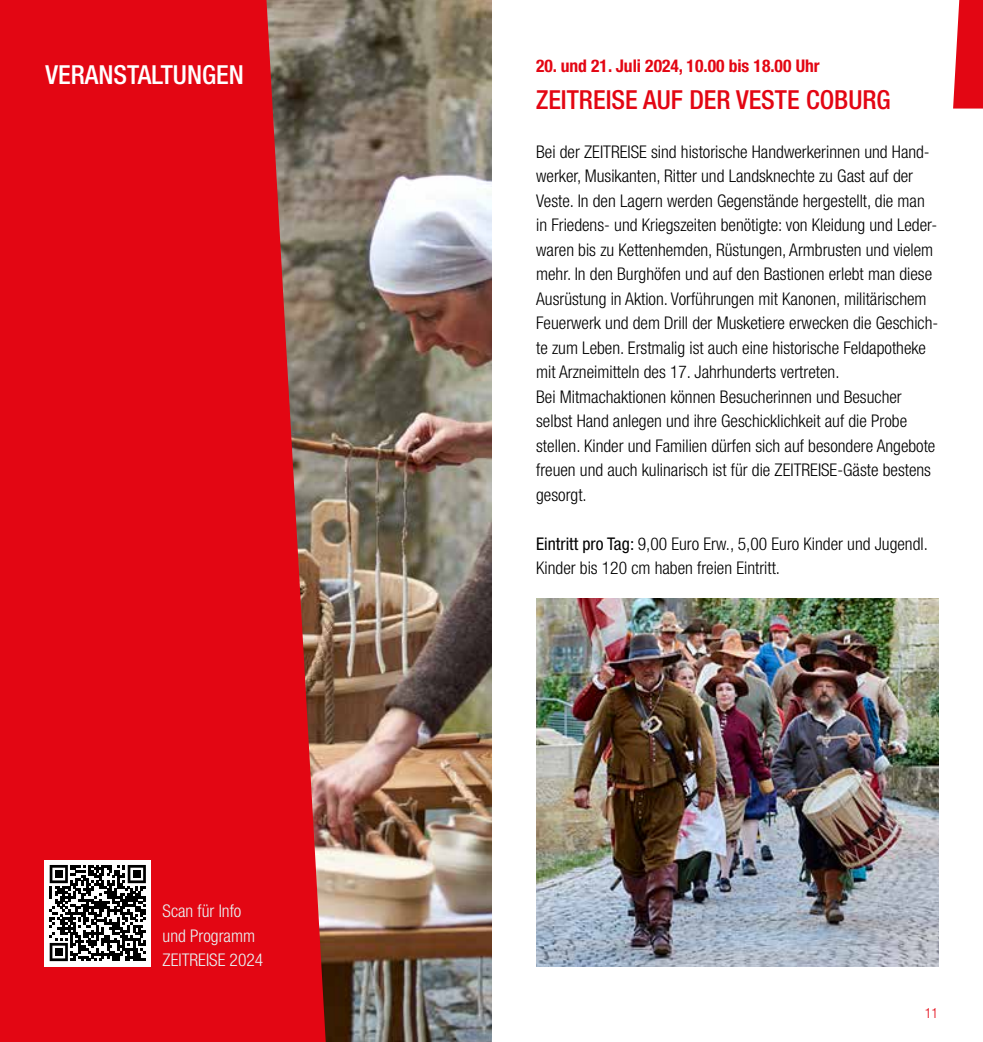
<style>
.page{position:relative;width:983px;height:1042px;background:#fff}
.page>*{position:absolute;margin:0;border:0;box-sizing:border-box;transform-origin:0 0}
.t1{font:500 condensed 26.25px "Helvetica Neue LT Pro";color:#e30613}
.t2{font:500 condensed 26.25px "Helvetica Neue LT Pro";color:#fff}
.t3{font:300 condensed 17.5px/24.5px "Helvetica Neue LT Pro";color:#000}
.t4{font:300 condensed 17.5px/24.5px "Helvetica Neue LT Pro";color:#e9f5f5}
.t5{font:700 condensed 17.5px "Helvetica Neue LT Pro";color:#e30613}
.t6{font:300 condensed 14px "Helvetica Neue LT Pro";color:#e30613}
.s1{font-weight:400}
</style>
<div class="page">
<img style="left:325px;top:0;width:166px;height:1042px">
<svg style="left:0;top:0;width:325px;height:1042px;background:#d90f1a"></svg>
<svg style="left:953px;top:0;width:29px;height:109px;background:#e6222d"></svg>
<img style="left:536px;top:599px;width:402px;height:367px">
<div style="left:44px;top:860px;width:107px;height:106px;background:#fff"></div>
<svg style="left:50px;top:865px;width:96px;height:96px"></svg>
<div style="left:55px;top:870px;width:8px;height:8px;background:#000"></div>
<div style="left:133px;top:870px;width:8px;height:8px;background:#000"></div>
<div style="left:55px;top:948px;width:8px;height:8px;background:#000"></div>
<h1 class="t2" style="left:45px;top:59px;width:200px">VERANSTALTUNGEN</h1>
<p class="t4" style="left:163px;top:898px;width:102px">Scan für Info und Programm<br>ZEITREISE 2024</p>
<p class="t5" style="left:536px;top:55px;width:285px">20. und 21. Juli 2024, 10.00 bis 18.00 Uhr</p>
<h1 class="t1" style="left:536px;top:83px;width:356px">ZEITREISE AUF DER VESTE COBURG</h1>
<p class="t3" style="left:536px;top:139px;width:403px">Bei der ZEITREISE sind historische Handwerkerinnen und Hand&shy;werker, Musikanten, Ritter und Landsknechte zu Gast auf der Veste. In den Lagern werden Gegenstände hergestellt, die man in Friedens- und Kriegszeiten benötigte: von Kleidung und Leder&shy;waren bis zu Kettenhemden, Rüstungen, Armbrusten und vielem mehr. In den Burghöfen und auf den Bastionen erlebt man diese Ausrüstung in Aktion. Vorführungen mit Kanonen, militärischem Feuerwerk und dem Drill der Musketiere erwecken die Geschich&shy;te zum Leben. Erstmalig ist auch eine historische Feldapotheke mit Arzneimitteln des 17. Jahrhunderts vertreten.<br>Bei Mitmachaktionen können Besucherinnen und Besucher selbst Hand anlegen und ihre Geschicklichkeit auf die Probe stellen. Kinder und Familien dürfen sich auf besondere Angebote freuen und auch kulinarisch ist für die ZEITREISE-Gäste bestens gesorgt.</p>
<p class="t3" style="left:536px;top:531px;width:393px"><span class="s1">Eintritt pro Tag:</span> 9,00 Euro Erw., 5,00 Euro Kinder und Jugendl.<br>Kinder bis 120 cm haben freien Eintritt.</p>
<p class="t6" style="left:924px;top:1005px;width:15px">11</p>
</div>
